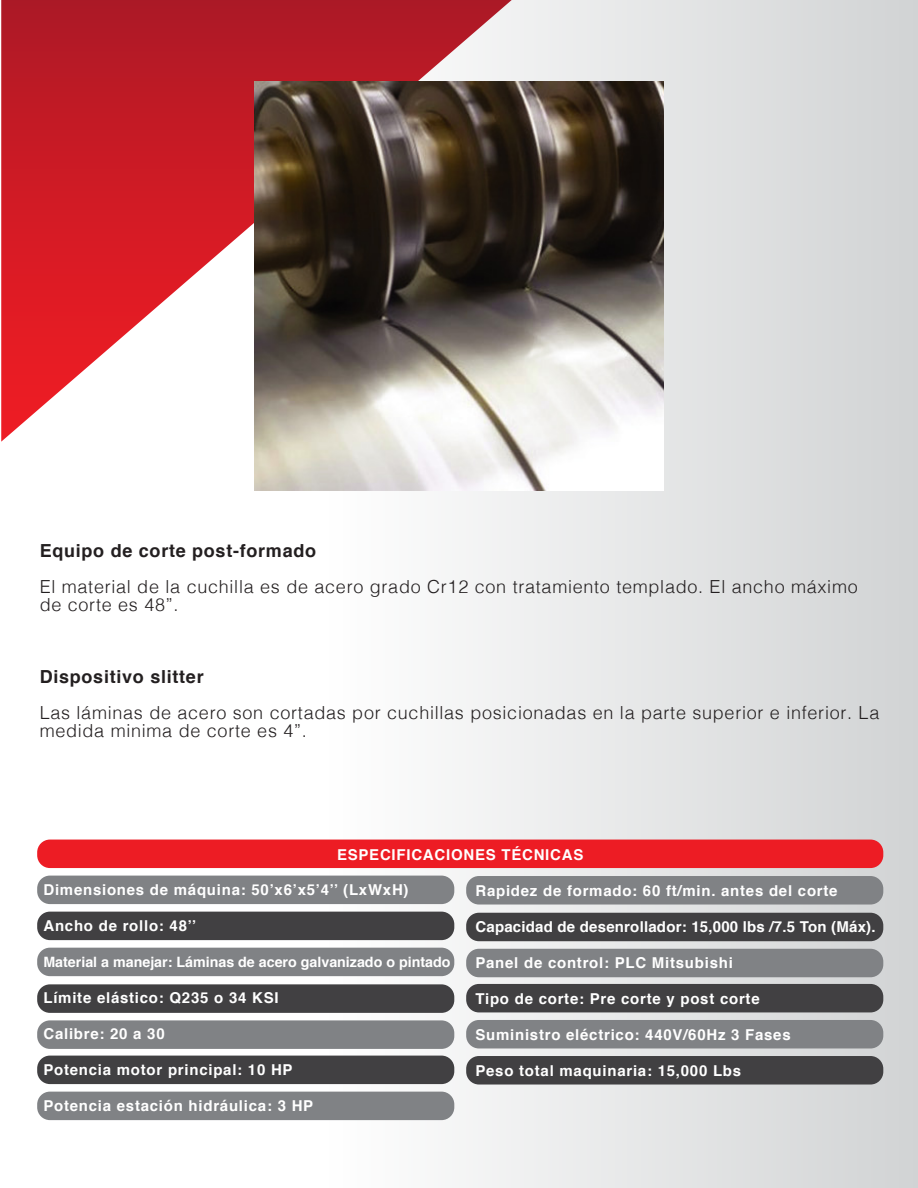
<style>
.page{position:relative;width:918px;height:1188px;background:#fff}
.page>*{position:absolute;margin:0;border:0;box-sizing:border-box;transform-origin:0 0}
.t1{font:300 18px/18px "Helvetica";letter-spacing:.04em;color:#231f20}
.t2{font:700 18px "Helvetica";letter-spacing:.04em;color:#231f20}
.t3{font:700 15px "Helvetica";letter-spacing:.05em;color:#fff}
.t4{font:700 15px "Helvetica";letter-spacing:.015em;color:#fff}
.t5{font:700 14.25px "Helvetica";color:#fff}
</style>
<div class="page">
<div style="left:326px;top:0;width:592px;height:1188px;background:linear-gradient(to right,#fefefe,#d1d3d4)"></div>
<svg style="left:1px;top:0;width:511px;height:442px"></svg>
<div style="left:37px;top:840px;width:846px;height:28px;background:#ed1c24;border-radius:13px"></div>
<div style="left:37px;top:876px;width:417px;height:28px;background:#808285;border-radius:13px"></div>
<div style="left:37px;top:912px;width:417px;height:28px;background:#414042;border-radius:13px"></div>
<div style="left:37px;top:948px;width:417px;height:28px;background:#808285;border-radius:13px"></div>
<div style="left:37px;top:984px;width:417px;height:29px;background:#414042;border-radius:13px"></div>
<div style="left:37px;top:1020px;width:417px;height:29px;background:#808285;border-radius:13px"></div>
<div style="left:37px;top:1056px;width:417px;height:28px;background:#414042;border-radius:13px"></div>
<div style="left:37px;top:1092px;width:417px;height:28px;background:#808285;border-radius:13px"></div>
<div style="left:466px;top:876px;width:417px;height:29px;background:#808285;border-radius:13px"></div>
<div style="left:466px;top:913px;width:417px;height:28px;background:#414042;border-radius:13px"></div>
<div style="left:466px;top:949px;width:417px;height:28px;background:#808285;border-radius:13px"></div>
<div style="left:466px;top:984px;width:417px;height:28px;background:#414042;border-radius:13px"></div>
<div style="left:466px;top:1020px;width:417px;height:28px;background:#808285;border-radius:13px"></div>
<div style="left:466px;top:1056px;width:417px;height:29px;background:#414042;border-radius:13px"></div>
<img style="left:255px;top:81px;width:408px;height:409px">
<p class="t2" style="left:40px;top:536px;width:278px">Equipo de corte post-formado</p>
<p class="t1" style="left:40px;top:576px;width:820px">El material de la cuchilla es de acero grado Cr12 con tratamiento templado. El ancho máximo de corte es 48”.</p>
<p class="t2" style="left:40px;top:662px;width:165px">Dispositivo slitter</p>
<p class="t1" style="left:40px;top:702px;width:841px">Las láminas de acero son cortadas por cuchillas posicionadas en la parte superior e inferior. La medida minima de corte es 4”.</p>
<p class="t3" style="left:337px;top:843px;width:248px">ESPECIFICACIONES TÉCNICAS</p>
<p class="t3" style="left:43px;top:878px;width:367px">Dimensiones de máquina: 50’x6’x5’4’’ (LxWxH)</p>
<p class="t3" style="left:43px;top:914px;width:154px">Ancho de rollo: 48’’</p>
<p class="t5" style="left:43px;top:951px;width:409px">Material a manejar: Láminas de acero galvanizado o pintado</p>
<p class="t3" style="left:43px;top:986px;width:237px">Límite elástico: Q235 o 34 KSI</p>
<p class="t3" style="left:43px;top:1022px;width:123px">Calibre: 20 a 30</p>
<p class="t3" style="left:43px;top:1058px;width:251px">Potencia motor principal: 10 HP</p>
<p class="t3" style="left:43px;top:1094px;width:271px">Potencia estación hidráulica: 3 HP</p>
<p class="t3" style="left:475px;top:878px;width:364px">Rapidez de formado: 60 ft/min. antes del corte</p>
<p class="t4" style="left:475px;top:914px;width:402px">Capacidad de desenrollador: 15,000 lbs /7.5 Ton (Máx).</p>
<p class="t3" style="left:475px;top:950px;width:259px">Panel de control: PLC Mitsubishi</p>
<p class="t3" style="left:475px;top:986px;width:286px">Tipo de corte: Pre corte y post corte</p>
<p class="t3" style="left:475px;top:1022px;width:317px">Suministro eléctrico: 440V/60Hz 3 Fases</p>
<p class="t3" style="left:475px;top:1058px;width:267px">Peso total maquinaria: 15,000 Lbs</p>
</div>
